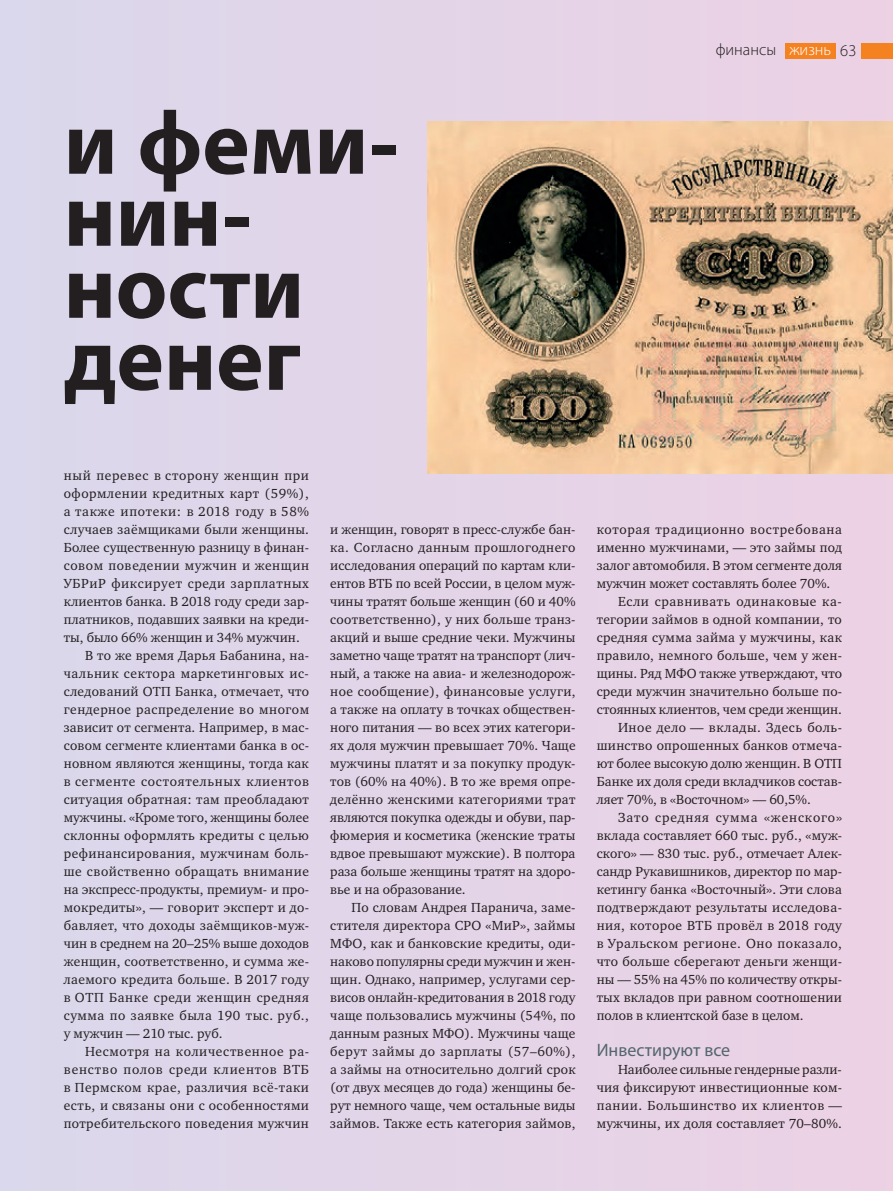
<style>
.page{position:relative;width:893px;height:1191px;background:#e2d5e9}
.page>*{position:absolute;margin:0;border:0;box-sizing:border-box;transform-origin:0 0}
.t1{font:700 90px/72px "Myriad Pro";color:#231f20}
.t2{font:18px "Myriad Pro";color:#53656e}
.t3{font:300 16.5px "Myriad Pro";color:#231f20}
.t4{font:13.5px/18px "Charter ITC";letter-spacing:.02em;color:#231f20;text-align:justify}
.t5{font:13.5px "Charter ITC";color:#231f20}
.t6{font:13.5px "Charter ITC";letter-spacing:.04em;color:#231f20}
.t7{font:13.5px "Charter ITC";letter-spacing:.045em;color:#231f20}
.t8{font:13.5px "Charter ITC";letter-spacing:.05em;color:#231f20}
.t9{font:13.5px "Charter ITC";letter-spacing:.055em;color:#231f20}
.t10{font:13.5px "Charter ITC";letter-spacing:.065em;color:#231f20}
.s1{font-family:"Myriad Pro Light 6";font-weight:400;color:#fff}
</style>
<div class="page">
<img style="left:427px;top:121px;width:466px;height:352px">
<div style="left:785px;top:43px;width:50px;height:16px;background:#f58220"></div>
<div style="left:861px;top:43px;width:32px;height:16px;background:#f58220"></div>
<h1 class="t1" style="left:64px;top:104px;width:336px">и феми&shy;нин&shy;ности денег</h1>
<p class="t3" style="left:716px;top:40px;width:142px">финансы <span class="s1">жизнь</span> 63</p>
<p class="t7" style="left:64px;top:467px;width:247px">ный перевес в сторону женщин при</p>
<p class="t6" style="left:64px;top:485px;width:247px">оформлении кредитных карт (59%),</p>
<p class="t8" style="left:64px;top:503px;width:247px">а также ипотеки: в 2018 году в 58%</p>
<p class="t4" style="left:64px;top:520px;width:247px">случаев заёмщиками были женщины.</p>
<p class="t4" style="left:64px;top:538px;width:247px">Более существенную разницу в финан-</p>
<p class="t6" style="left:64px;top:557px;width:247px">совом поведении мужчин и женщин</p>
<p class="t7" style="left:64px;top:575px;width:247px">УБРиР фиксирует среди зарплатных</p>
<p class="t4" style="left:64px;top:592px;width:247px">клиентов банка. В 2018 году среди зар-</p>
<p class="t4" style="left:64px;top:610px;width:247px">платников, подавших заявки на креди-</p>
<p class="t5" style="left:64px;top:629px;width:237px">ты, было 66% женщин и 34% мужчин.</p>
<p class="t4" style="left:85px;top:646px;width:225px">В то же время Дарья Бабанина, на-</p>
<p class="t6" style="left:64px;top:665px;width:247px">чальник сектора маркетинговых ис-</p>
<p class="t4" style="left:64px;top:682px;width:247px">следований ОТП Банка, отмечает, что</p>
<p class="t4" style="left:64px;top:700px;width:247px">гендерное распределение во многом</p>
<p class="t4" style="left:64px;top:718px;width:247px">зависит от сегмента. Например, в мас-</p>
<p class="t4" style="left:64px;top:736px;width:247px">совом сегменте клиентами банка в ос-</p>
<p class="t4" style="left:64px;top:754px;width:247px">новном являются женщины, тогда как</p>
<p class="t8" style="left:64px;top:773px;width:247px">в сегменте состоятельных клиентов</p>
<p class="t4" style="left:64px;top:790px;width:247px">ситуация обратная: там преобладают</p>
<p class="t5" style="left:64px;top:809px;width:247px">мужчины. «Кроме того, женщины более</p>
<p class="t4" style="left:64px;top:826px;width:247px">склонны оформлять кредиты с целью</p>
<p class="t4" style="left:64px;top:844px;width:247px">рефинансирования, мужчинам боль-</p>
<p class="t4" style="left:64px;top:862px;width:247px">ше свойственно обращать внимание</p>
<p class="t5" style="left:64px;top:881px;width:247px">на экспресс-продукты, премиум- и про-</p>
<p class="t4" style="left:64px;top:898px;width:247px">мокредиты», — говорит эксперт и до-</p>
<p class="t4" style="left:64px;top:916px;width:247px">бавляет, что доходы заёмщиков-муж-</p>
<p class="t5" style="left:64px;top:934px;width:247px">чин в среднем на 20–25% выше доходов</p>
<p class="t4" style="left:64px;top:952px;width:247px">женщин, соответственно, и сумма же-</p>
<p class="t4" style="left:64px;top:970px;width:247px">лаемого кредита больше. В 2017 году</p>
<p class="t7" style="left:64px;top:988px;width:247px">в ОТП Банке среди женщин средняя</p>
<p class="t6" style="left:64px;top:1006px;width:247px">сумма по заявке была 190 тыс. руб.,</p>
<p class="t5" style="left:64px;top:1024px;width:160px">у мужчин — 210 тыс. руб.</p>
<p class="t7" style="left:85px;top:1042px;width:226px">Несмотря на количественное ра-</p>
<p class="t9" style="left:64px;top:1060px;width:247px">венство полов среди клиентов ВТБ</p>
<p class="t6" style="left:64px;top:1078px;width:247px">в Пермском крае, различия всё-таки</p>
<p class="t4" style="left:64px;top:1096px;width:247px">есть, и связаны они с особенностями</p>
<p class="t4" style="left:64px;top:1114px;width:247px">потребительского поведения мужчин</p>
<p class="t4" style="left:330px;top:520px;width:247px">и женщин, говорят в пресс-службе бан&shy;ка. Согласно данным прошлогоднего исследования операций по картам кли&shy;ентов ВТБ по всей России, в целом муж&shy;чины тратят больше женщин (60 и 40% соответственно), у них больше транз&shy;акций и выше средние чеки. Мужчины заметно чаще тратят на транспорт (лич&shy;ный, а также на авиа- и железнодорож&shy;ное сообщение), финансовые услуги, а также на оплату в точках обществен&shy;ного питания — во всех этих категори&shy;ях доля мужчин превышает 70%. Чаще мужчины платят и за покупку продук&shy;тов (60% на 40%). В то же время опре&shy;делённо женскими категориями трат являются покупка одежды и обуви, пар&shy;фюмерия и косметика (женские траты вдвое превышают мужские). В полтора раза больше женщины тратят на здоро&shy;вье и на образование.</p>
<p class="t4" style="left:330px;top:898px;width:247px;text-indent:21px">По словам Андрея Паранича, заме&shy;стителя директора СРО «МиР», займы МФО, как и банковские кредиты, оди&shy;наково популярны среди мужчин и жен&shy;щин. Однако, например, услугами сер&shy;висов онлайн-кредитования в 2018 году чаще пользовались мужчины (54%, по данным разных МФО). Мужчины чаще берут займы до зарплаты (57–60%), а займы на относительно долгий срок (от двух месяцев до года) женщины бе&shy;рут немного чаще, чем остальные виды займов. Также есть категория займов,</p>
<p class="t7" style="left:597px;top:520px;width:247px">которая традиционно востребована</p>
<p class="t4" style="left:597px;top:538px;width:247px">именно мужчинами, — это займы под</p>
<p class="t5" style="left:597px;top:556px;width:247px">залог автомобиля. В этом сегменте доля</p>
<p class="t5" style="left:597px;top:574px;width:235px">мужчин может составлять более 70%.</p>
<p class="t7" style="left:618px;top:592px;width:225px">Если сравнивать одинаковые ка-</p>
<p class="t4" style="left:597px;top:610px;width:247px">тегории займов в одной компании, то</p>
<p class="t4" style="left:597px;top:628px;width:247px">средняя сумма займа у мужчины, как</p>
<p class="t4" style="left:597px;top:646px;width:247px">правило, немного больше, чем у жен-</p>
<p class="t5" style="left:597px;top:664px;width:247px">щины. Ряд МФО также утверждают, что</p>
<p class="t4" style="left:597px;top:682px;width:247px">среди мужчин значительно больше по-</p>
<p class="t5" style="left:597px;top:700px;width:247px">стоянных клиентов, чем среди женщин.</p>
<p class="t6" style="left:618px;top:718px;width:226px">Иное дело — вклады. Здесь боль-</p>
<p class="t4" style="left:597px;top:736px;width:247px">шинство опрошенных банков отмеча-</p>
<p class="t5" style="left:597px;top:754px;width:247px">ют более высокую долю женщин. В ОТП</p>
<p class="t5" style="left:597px;top:772px;width:247px">Банке их доля среди вкладчиков состав-</p>
<p class="t5" style="left:597px;top:790px;width:216px">ляет 70%, в «Восточном» — 60,5%.</p>
<p class="t10" style="left:618px;top:808px;width:225px">Зато средняя сумма «женского»</p>
<p class="t4" style="left:597px;top:826px;width:247px">вклада составляет 660 тыс. руб., «муж-</p>
<p class="t4" style="left:597px;top:844px;width:247px">ского» — 830 тыс. руб., отмечает Алек-</p>
<p class="t5" style="left:597px;top:862px;width:247px">сандр Рукавишников, директор по мар-</p>
<p class="t4" style="left:597px;top:880px;width:247px">кетингу банка «Восточный». Эти слова</p>
<p class="t4" style="left:597px;top:898px;width:247px">подтверждают результаты исследова-</p>
<p class="t4" style="left:597px;top:916px;width:247px">ния, которое ВТБ провёл в 2018 году</p>
<p class="t6" style="left:597px;top:934px;width:247px">в Уральском регионе. Оно показало,</p>
<p class="t4" style="left:597px;top:952px;width:247px">что больше сберегают деньги женщи-</p>
<p class="t5" style="left:597px;top:970px;width:247px">ны — 55% на 45% по количеству откры-</p>
<p class="t4" style="left:597px;top:988px;width:247px">тых вкладов при равном соотношении</p>
<p class="t5" style="left:597px;top:1006px;width:208px">полов в клиентской базе в целом.</p>
<h2 class="t2" style="left:597px;top:1039px;width:135px">Инвестируют все</h2>
<p class="t4" style="left:597px;top:1060px;width:247px;text-indent:21px">Наиболее сильные гендерные разли&shy;чия фиксируют инвестиционные ком&shy;пании. Большинство их клиентов — мужчины, их доля составляет 70–80%.</p>
</div>
